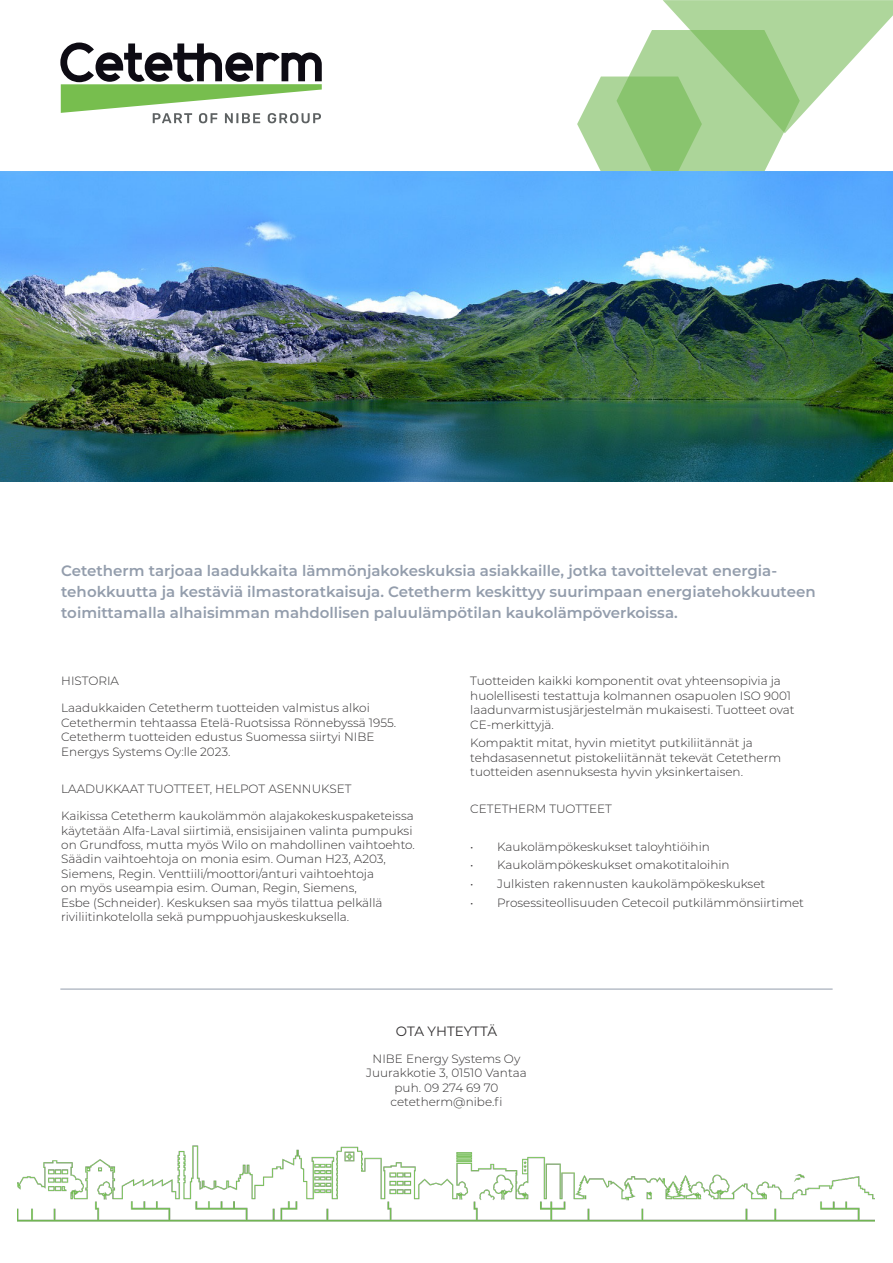
<style>
.page{position:relative;width:893px;height:1263px;background:#fff}
.page>*{position:absolute;margin:0;border:0;box-sizing:border-box;transform-origin:0 0}
.Leaflet_-_Product_intro{font:600 15px/21px "Montserrat";color:#939dac}
.Leaflet_-_description_Titles{font:13.5px "Montserrat";letter-spacing:-.01em;color:#312f30}
.Leaflet_-_Product_description{font:300 12px/14.4px "Montserrat";color:#312f30}
.Leaflet_-_lists{font:300 12px "Montserrat";color:#312f30}
</style>
<div class="page">
<svg style="left:60px;top:43px;width:262px;height:80px"></svg>
<img style="left:17px;top:1145px;width:857px;height:77px">
<svg style="left:577px;top:0;width:316px;height:171px"></svg>
<img style="left:0;top:172px;width:893px;height:310px">
<hr style="left:60px;top:989px;width:773px;height:1px;background:#939dac">
<p class="Leaflet_-_Product_intro" style="left:61px;top:559px;width:756px">Cetetherm tarjoaa laadukkaita lämmönjakokeskuksia asiakkaille, jotka tavoittelevat energia&shy;tehokkuutta ja kestäviä ilmastoratkaisuja. Cetetherm keskittyy suurimpaan energiatehokkuuteen toimittamalla alhaisimman mahdollisen paluulämpötilan kaukolämpöverkoissa.</p>
<p class="Leaflet_-_Product_description" style="left:61px;top:673px;width:59px">HISTORIA</p>
<p class="Leaflet_-_Product_description" style="left:61px;top:701px;width:336px">Laadukkaiden Cetetherm tuotteiden valmistus alkoi Cetethermin tehtaassa Etelä-Ruotsissa Rönnebyssä 1955.<br>Cetetherm tuotteiden edustus Suomessa siirtyi NIBE Energys Systems Oy:lle 2023.</p>
<p class="Leaflet_-_Product_description" style="left:61px;top:781px;width:292px">LAADUKKAAT TUOTTEET, HELPOT ASENNUKSET</p>
<p class="Leaflet_-_Product_description" style="left:61px;top:808px;width:355px">Kaikissa Cetetherm kaukolämmön alajakokeskuspaketeissa käytetään Alfa-Laval siirtimiä, ensisijainen valinta pumpuksi on Grundfoss, mutta myös Wilo on mahdollinen vaihtoehto.<br>Säädin vaihtoehtoja on monia esim. Ouman H23, A203, Siemens, Regin. Venttiili/moottori/anturi vaihtoehtoja<br>on myös useampia esim. Ouman, Regin, Siemens,<br>Esbe (Schneider). Keskuksen saa myös tilattua pelkällä riviliitinkotelolla sekä pumppuohjauskeskuksella.</p>
<p class="Leaflet_-_Product_description" style="left:470px;top:673px;width:326px">Tuotteiden kaikki komponentit ovat yhteensopivia ja huolellisesti testattuja kolmannen osapuolen ISO 9001 laadunvarmistusjärjestelmän mukaisesti. Tuotteet ovat CE-merkittyjä.</p>
<p class="Leaflet_-_Product_description" style="left:470px;top:735px;width:312px">Kompaktit mitat, hyvin mietityt putkiliitännät ja tehdasasennetut pistokeliitännät tekevät Cetetherm tuotteiden asennuksesta hyvin yksinkertaisen.</p>
<p class="Leaflet_-_Product_description" style="left:470px;top:801px;width:143px">CETETHERM TUOTTEET</p>
<p class="Leaflet_-_Product_description" style="left:470px;top:839px;width:241px">• Kaukolämpökeskukset taloyhtiöihin</p>
<p class="Leaflet_-_Product_description" style="left:470px;top:857px;width:261px">• Kaukolämpökeskukset omakotitaloihin</p>
<p class="Leaflet_-_Product_description" style="left:470px;top:876px;width:296px">• Julkisten rakennusten kaukolämpökeskukset</p>
<p class="Leaflet_-_Product_description" style="left:470px;top:895px;width:335px">• Prosessiteollisuuden Cetecoil putkilämmönsiirtimet</p>
<p class="Leaflet_-_description_Titles" style="left:396px;top:1022px;width:103px">OTA YHTEYTTÄ</p>
<p class="Leaflet_-_lists" style="left:373px;top:1050px;width:149px">NIBE Energy Systems Oy</p>
<p class="Leaflet_-_lists" style="left:366px;top:1065px;width:162px">Juurakkotie 3, 01510 Vantaa</p>
<p class="Leaflet_-_lists" style="left:395px;top:1079px;width:105px">puh. 09 274 69 70</p>
<p class="Leaflet_-_lists" style="left:390px;top:1094px;width:114px">cetetherm@nibe.fi</p>
</div>
